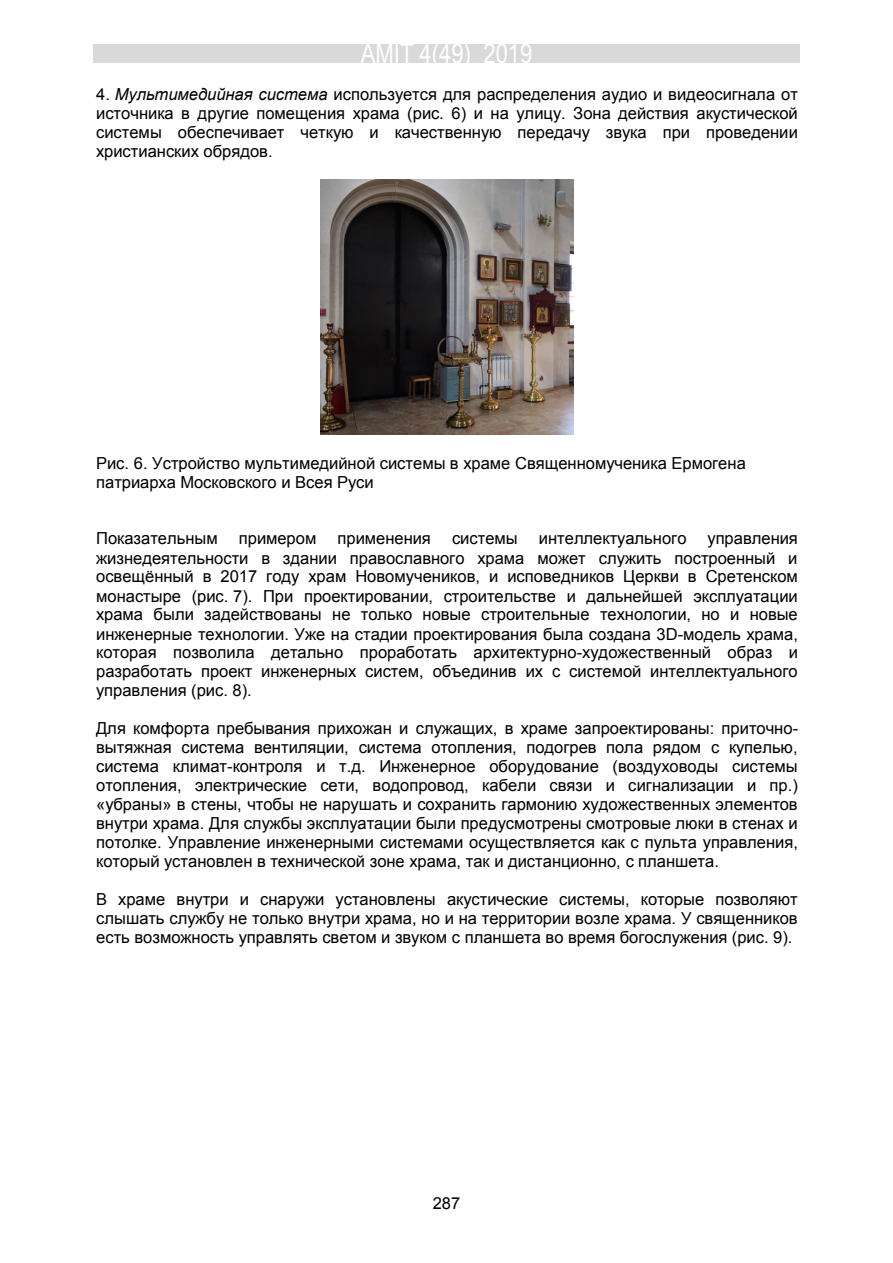
<style>
.page{position:relative;width:893px;height:1263px;background:#fff}
.page>*{position:absolute;margin:0;border:0;box-sizing:border-box;transform-origin:0 0}
.t1{font:27px "Arial Narrow";color:#fff}
.t2{font:16.5px/19px "Arial";color:#000;text-align:justify}
.t3{font:16.5px "Arial";color:#000}
.s1{font-style:inherit}
.s2{font-style:italic}
</style>
<div class="page">
<div style="left:93px;top:44px;width:707px;height:19px;background:#d9d9d9"></div>
<img style="left:321px;top:180px;width:252px;height:254px">
<h1 class="t1" style="left:361px;top:34px;width:173px">AMIT 4(49) 2019</h1>
<p class="t2" style="left:96px;top:85px;width:703px"><span class="s1">4.</span> <span class="s2">Мультимедийная система</span> используется для распределения аудио и видеосигнала от источника в другие помещения храма (рис. <span class="s1">6)</span> и на улицу. Зона действия акустической системы обеспечивает четкую и качественную передачу звука при проведении христианских обрядов.</p>
<p class="t2" style="left:96px;top:454px;width:651px">Рис. 6. Устройство мультимедийной системы в храме Священномученика Ермогена патриарха Московского и Всея Руси</p>
<p class="t2" style="left:96px;top:529px;width:123px">Показательным</p>
<p class="t2" style="left:239px;top:529px;width:79px">примером</p>
<p class="t2" style="left:338px;top:529px;width:95px">применения</p>
<p class="t2" style="left:452px;top:529px;width:67px">системы</p>
<p class="t2" style="left:539px;top:529px;width:149px">интеллектуального</p>
<p class="t2" style="left:96px;top:529px;width:703px;text-indent:611px">управления жизнедеятельности в здании православного храма может служить построенный и освещённый в 2017 году храм Новомучеников, и исповедников Церкви в Сретенском монастыре (рис. <span class="s1">7).</span> При проектировании, строительстве и дальнейшей эксплуатации храма были задействованы не только новые строительные технологии, но и новые инженерные технологии. Уже на стадии проектирования была создана 3<span class="s1">D-</span>модель храма, которая позволила детально проработать архитектурно<span class="s1">-</span>художественный образ и разработать проект инженерных систем, объединив их с системой интеллектуального управления (рис. 8).</p>
<p class="t2" style="left:96px;top:719px;width:704px">Для комфорта пребывания прихожан и служащих, в храме запроектированы: приточно&shy;вытяжная система вентиляции, система отопления, подогрев пола рядом с купелью, система климат<span class="s1">-</span>контроля и т.д. Инженерное оборудование (воздуховоды системы отопления, электрические сети, водопровод, кабели связи и сигнализации и пр.) «убраны» в стены, чтобы не нарушать и сохранить гармонию художественных элементов внутри храма. Для службы эксплуатации были предусмотрены смотровые люки в стенах и потолке. Управление инженерными системами осуществляется как с пульта управления, который установлен в технической зоне храма, так и дистанционно<span class="s1">,</span> с планшета.</p>
<p class="t2" style="left:96px;top:890px;width:703px">В храме внутри и снаружи установлены акустические системы, которые позволяют слышать службу не только внутри храма, но и на территории возле храма. У священников есть возможность управлять светом и звуком с планшета во время богослужения (рис. 9).</p>
<p class="t3" style="left:433px;top:1192px;width:29px">287</p>
</div>
